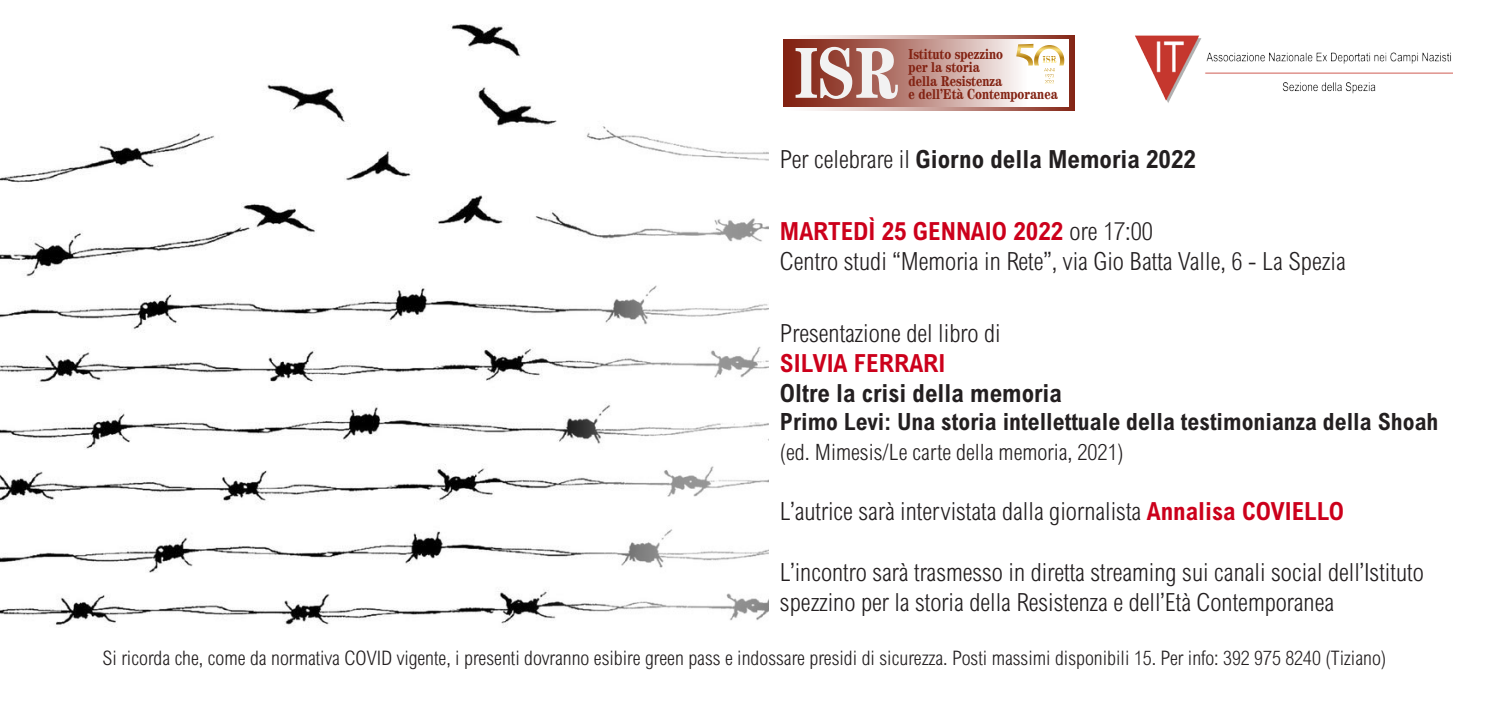
<style>
.page{position:relative;width:1489px;height:702px;background:#fff}
.page>*{position:absolute;margin:0;border:0;box-sizing:border-box;transform-origin:0 0}
.t1{font:700 condensed 71.5px "Century Condensed S Si";color:#f2f2f2}
.t2{font:300 condensed 25px/30px "Arial MT Std";color:#231f20}
.t3{font:700 condensed 25px "Arial MT Std";color:#231f20}
.t4{font:700 condensed 25px "Arial MT Std";color:#cc001b}
.t5{font:700 condensed 23.75px "Arial MT Std";color:#231f20}
.t6{font:300 condensed 22.5px "Arial MT Std";color:#231f20}
.t7{font:300 condensed 20px "Arial MT Std";color:#231f20}
.t8{font:700 condensed 14.25px/13.2px "Century Condensed S Si";color:#822212}
.s1{font-weight:300}
.s2{font-weight:300;color:#231f20}
.s3{font-weight:700;color:#cc001b}
</style>
<div class="page">
<img style="left:0;top:24px;width:769px;height:603px">
<svg style="left:783px;top:35px;width:291px;height:75px"></svg>
<div style="left:783px;top:40px;width:285px;height:66px;background:linear-gradient(to right,#7a1302,#fff)"></div>
<svg style="left:1016px;top:44px;width:48px;height:39px"></svg>
<img style="left:1135px;top:35px;width:317px;height:68px">
<p class="t1" style="left:794px;top:30px;width:106px">ISR</p>
<p class="t8" style="left:908px;top:47px;width:151px">Istituto spezzino<br>per la storia<br>della Resistenza<br>e dell’Età Contemporanea</p>
<p class="t3" style="left:780px;top:144px;width:417px"><span class="s1">Per celebrare il</span> Giorno della Memoria 2022</p>
<p class="t4" style="left:780px;top:216px;width:374px">MARTEDÌ 25 GENNAIO 2022 <span class="s2">ore 17:00</span></p>
<p class="t2" style="left:780px;top:246px;width:567px">Centro studi “Memoria in Rete”, via Gio Batta Valle, 6 - La Spezia</p>
<p class="t2" style="left:780px;top:318px;width:222px">Presentazione del libro di</p>
<p class="t4" style="left:780px;top:348px;width:167px">SILVIA FERRARI</p>
<p class="t3" style="left:780px;top:378px;width:283px">Oltre la crisi della memoria</p>
<p class="t5" style="left:780px;top:408px;width:660px">Primo Levi: Una storia intellettuale della testimonianza della Shoah</p>
<p class="t6" style="left:780px;top:440px;width:345px">(ed. Mimesis/Le carte della memoria, 2021)</p>
<p class="t2" style="left:780px;top:496px;width:565px">L’autrice sarà intervistata dalla giornalista <span class="s3">Annalisa COVIELLO</span></p>
<p class="t2" style="left:780px;top:556px;width:645px">L’incontro sarà trasmesso in diretta streaming sui canali social dell’Istituto spezzino per la storia della Resistenza e dell’Età Contemporanea</p>
<p class="t7" style="left:102px;top:646px;width:1285px">Si ricorda che, come da normativa COVID vigente, i presenti dovranno esibire green pass e indossare presidi di sicurezza. Posti massimi disponibili 15. Per info: 392 975 8240 (Tiziano)</p>
</div>
